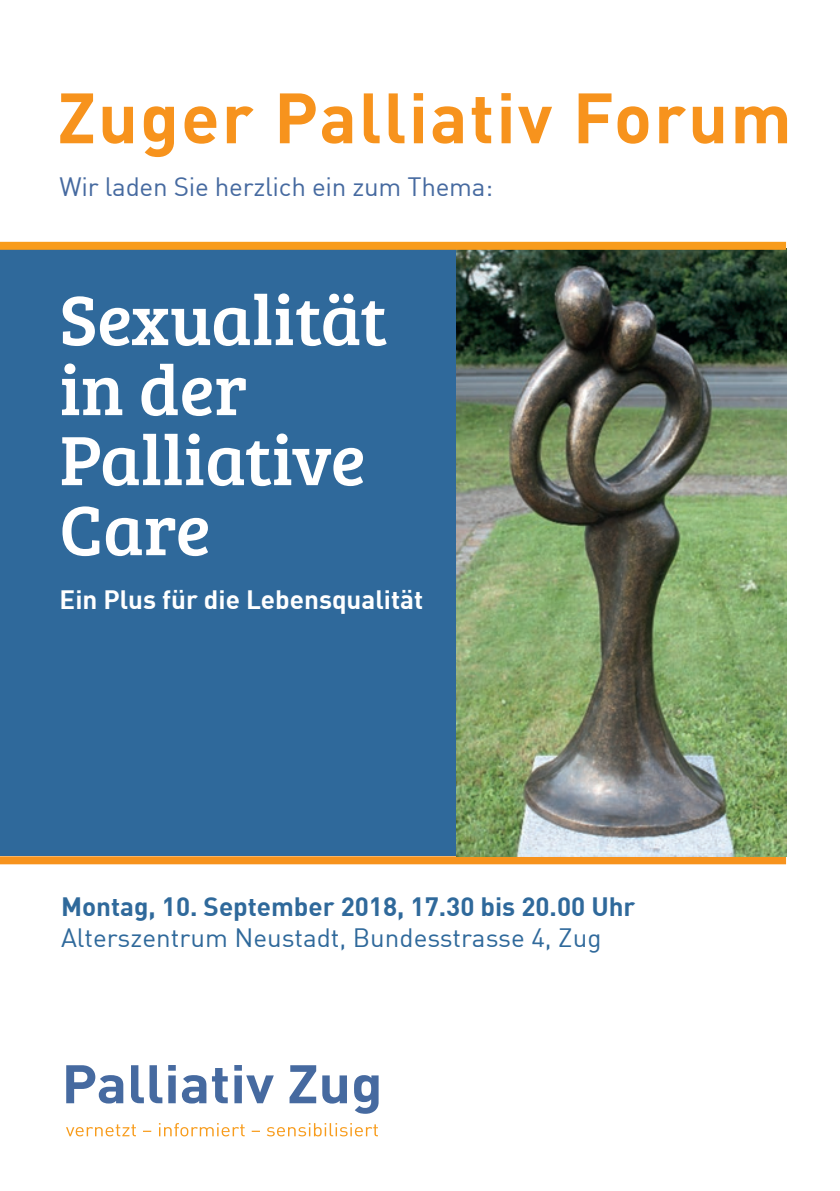
<style>
.page{position:relative;width:840px;height:1191px;background:#fff}
.page>*{position:absolute;margin:0;border:0;box-sizing:border-box;transform-origin:0 0}
.Titel_Orange{font:72px "Bree Serif";color:#fff}
.t1{font:700 70px "DIN";letter-spacing:.03em;color:#f7931d}
.t2{font:700 26px "DIN";color:#2f699b}
.t3{font:26px "DIN";color:#2f699b}
.t4{font:26px "DIN";letter-spacing:-.01em;color:#466aa0}
.t5{font:700 26px "DIN";color:#fff}
</style>
<div class="page">
<div style="left:0;top:248px;width:463px;height:608px;background:#2f699b"></div>
<svg style="left:66px;top:1065px;width:312px;height:48px"></svg>
<svg style="left:66px;top:1123px;width:312px;height:13px"></svg>
<div style="left:0;top:856px;width:785px;height:8px;background:#f7931d"></div>
<img style="left:456px;top:250px;width:329px;height:606px">
<div style="left:0;top:242px;width:785px;height:8px;background:#f89c1c"></div>
<p class="t1" style="left:57px;top:72px;width:735px">Zuger Palliativ Forum</p>
<p class="t4" style="left:60px;top:170px;width:435px">Wir laden Sie herzlich ein zum Thema:</p>
<p class="Titel_Orange" style="left:60px;top:267px;width:329px">Sexualität</p>
<p class="Titel_Orange" style="left:60px;top:337px;width:189px">in der</p>
<p class="Titel_Orange" style="left:60px;top:407px;width:307px">Palliative</p>
<p class="Titel_Orange" style="left:60px;top:477px;width:152px">Care</p>
<p class="t5" style="left:60px;top:583px;width:365px">Ein Plus für die Lebensqualität</p>
<p class="t2" style="left:61px;top:889px;width:575px">Montag, 10. September 2018, 17.30 bis 20.00 Uhr</p>
<p class="t3" style="left:61px;top:921px;width:541px">Alterszentrum Neustadt, Bundesstrasse 4, Zug</p>
</div>
